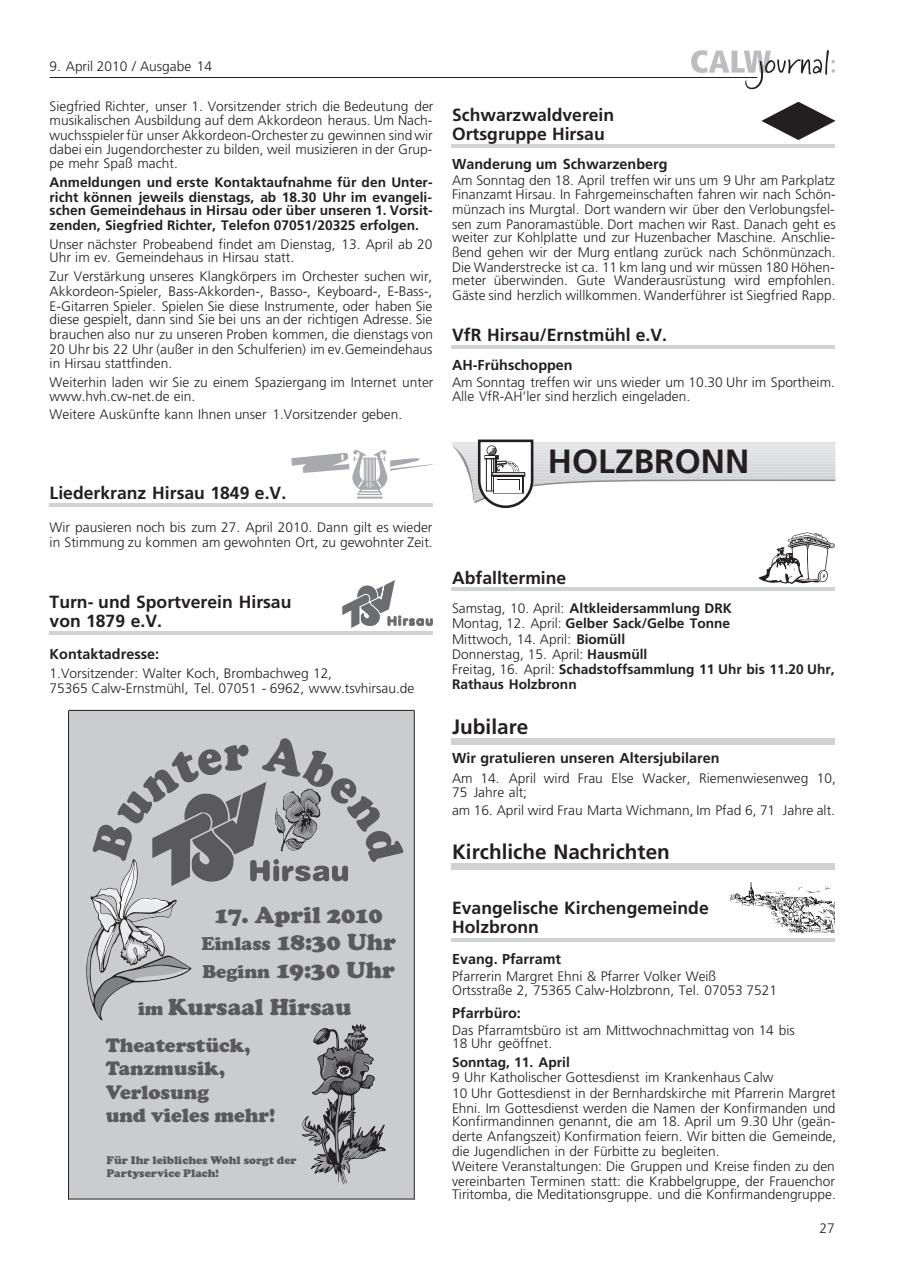
<style>
.page{position:relative;width:904px;height:1284px;background:#fff}
.page>*{position:absolute;margin:0;border:0;box-sizing:border-box;transform-origin:0 0}
.t1{font:700 33.6px "Frutiger";color:#231f20}
.t2{font:24px/27.6px "Cooper Black OV IETWRA";color:#5a5a5d;text-align:center}
.t3{font:700 20.85px "Frutiger";color:#231f20}
.t4{font:20.25px/23.2px "Cooper Black OV IETWRA";color:#5a5a5d}
.t5{font:700 17.55px/18.9px "Frutiger";color:#231f20}
.t6{font:700 14.4px "Frutiger";color:#231f20}
.t7{font:300 13.8px/14.9px "Frutiger";color:#231f20}
.t8{font:700 13.8px/14.9px "Frutiger";color:#231f20}
.t9{font:11.55px/13.2px "Cooper Black OV IETWRA";color:#5a5a5d}
.s1{font-size:19.2px}
.s2{font-weight:300}
</style>
<div class="page">
<svg style="left:691px;top:50px;width:144px;height:40px"></svg>
<hr style="left:50px;top:77px;width:707px;height:1px;background:#231f20">
<svg style="left:291px;top:450px;width:142px;height:49px"></svg>
<hr style="left:49px;top:504px;width:383px;height:3px;background:#d1d2d4">
<svg style="left:342px;top:580px;width:90px;height:48px"></svg>
<hr style="left:49px;top:631px;width:383px;height:3px;background:#d1d2d4">
<div style="left:69px;top:711px;width:344px;height:488px;background:#cbccce"></div>
<svg style="left:86px;top:738px;width:317px;height:446px"></svg>
<hr style="left:69px;top:710px;width:345px;height:1px;background:#231f20">
<hr style="left:69px;top:1199px;width:345px;height:1px;background:#231f20">
<hr style="left:68px;top:711px;width:1px;height:489px;background:#231f20">
<hr style="left:414px;top:711px;width:1px;height:489px;background:#231f20">
<svg style="left:761px;top:102px;width:74px;height:38px"></svg>
<hr style="left:451px;top:144px;width:384px;height:4px;background:#d1d2d4">
<hr style="left:451px;top:346px;width:384px;height:3px;background:#d1d2d4">
<svg style="left:452px;top:439px;width:384px;height:70px"></svg>
<svg style="left:758px;top:532px;width:77px;height:52px"></svg>
<hr style="left:451px;top:588px;width:384px;height:3px;background:#d1d2d4">
<div style="left:451px;top:738px;width:384px;height:6px;background:#d1d2d4"></div>
<div style="left:451px;top:863px;width:384px;height:7px;background:#d1d2d4"></div>
<img style="left:730px;top:882px;width:105px;height:51px">
<hr style="left:451px;top:938px;width:384px;height:3px;background:#d1d2d4">
<p class="t7" style="left:50px;top:60px;width:164px">9. April 2010 / Ausgabe 14</p>
<p class="t7" style="left:50px;top:101px;width:385px;line-height:13.5px">Siegfried Richter, unser 1. Vorsitzender strich die Bedeutung der musikalischen Ausbildung auf dem Akkordeon heraus. Um Nach-</p>
<p class="t7" style="left:50px;top:128px;width:384px">wuchsspieler für unser Akkordeon-Orchester zu gewinnen sind wir dabei ein Jugendorchester zu bilden, weil musizieren in der Grup-</p>
<p class="t7" style="left:50px;top:157px;width:130px">pe mehr Spaß macht.</p>
<p class="t8" style="left:50px;top:176px;width:384px">Anmeldungen und erste Kontaktaufnahme für den Unter&shy;richt können jeweils dienstags, ab 18.30 Uhr im evangeli-</p>
<p class="t8" style="left:50px;top:204px;width:384px">schen Gemeindehaus in Hirsau oder über unseren 1. Vorsit&shy;zenden, Siegfried Richter, Telefon 07051/20325 erfolgen.</p>
<p class="t7" style="left:50px;top:238px;width:384px;line-height:13.5px">Unser nächster Probeabend findet am Dienstag, 13. April ab 20<br>Uhr im ev. Gemeindehaus in Hirsau statt.</p>
<p class="t7" style="left:50px;top:270px;width:384px;text-align:justify">Zur Verstärkung unseres Klangkörpers im Orchester suchen wir, Akkordeon-Spieler, Bass-Akkorden-, Basso-, Keyboard-, E-Bass-, E-Gitarren Spieler. Spielen Sie diese Instrumente, oder haben Sie</p>
<p class="t7" style="left:50px;top:313px;width:385px;text-align:justify">diese gespielt, dann sind Sie bei uns an der richtigen Adresse. Sie brauchen also nur zu unseren Proben kommen, die dienstags von 20 Uhr bis 22 Uhr (außer in den Schulferien) im ev.Gemeindehaus</p>
<p class="t7" style="left:50px;top:355px;width:385px;line-height:18.9px">in Hirsau stattfinden.<br>Weiterhin laden wir Sie zu einem Spaziergang im Internet unter</p>
<p class="t7" style="left:50px;top:389px;width:354px;line-height:17.5px">www.hvh.cw-net.de ein.<br>Weitere Auskünfte kann Ihnen unser 1.Vorsitzender geben.</p>
<p class="t5" style="left:50px;top:485px;width:238px">Liederkranz Hirsau 1849 e.V.</p>
<p class="t7" style="left:50px;top:521px;width:384px">Wir pausieren noch bis zum 27. April 2010. Dann gilt es wieder in Stimmung zu kommen am gewohnten Ort, zu gewohnter Zeit.</p>
<p class="t5" style="left:50px;top:594px;width:243px">Turn- und Sportverein Hirsau von 1879 e.V.</p>
<p class="t6" style="left:50px;top:648px;width:111px">Kontaktadresse:</p>
<p class="t7" style="left:50px;top:667px;width:366px">1.Vorsitzender: Walter Koch, Brombachweg 12,<br>75365 Calw-Ernstmühl, Tel. 07051 - 6962, www.tsvhirsau.de</p>
<h2 class="t2" style="left:201px;top:903px;width:196px">17. April 2010<br><span class="s1">Einlass</span> 18:30 Uhr<br><span class="s1">Beginn</span> 19:30 Uhr</h2>
<h2 class="t2" style="left:138px;top:995px;width:215px"><span class="s1">im</span> Kursaal Hirsau</h2>
<h3 class="t4" style="left:106px;top:1036px;width:171px">Theaterstück,<br>Tanzmusik,<br>Verlosung<br>und vieles mehr!</h3>
<p class="t9" style="left:107px;top:1155px;width:191px">Für Ihr leibliches Wohl sorgt der<br>Partyservice Plach!</p>
<p class="t5" style="left:452px;top:107px;width:164px">Schwarzwaldverein<br>Ortsgruppe Hirsau</p>
<p class="t6" style="left:452px;top:158px;width:217px">Wanderung um Schwarzenberg</p>
<p class="t7" style="left:452px;top:175px;width:385px;line-height:13.5px">Am Sonntag den 18. April treffen wir uns um 9 Uhr am Parkplatz<br>Finanzamt Hirsau. In Fahrgemeinschaften fahren wir nach Schön-</p>
<p class="t7" style="left:452px;top:203px;width:385px">münzach ins Murgtal. Dort wandern wir über den Verlobungsfel&shy;sen zum Panoramastüble. Dort machen wir Rast. Danach geht es</p>
<p class="t7" style="left:452px;top:231px;width:385px;text-align:justify">weiter zur Kohlplatte und zur Huzenbacher Maschine. Anschlie&shy;ßend gehen wir der Murg entlang zurück nach Schönmünzach.<br>Die Wanderstrecke ist ca. 11 km lang und wir müssen 180 Höhen-</p>
<p class="t7" style="left:452px;top:274px;width:385px">meter überwinden. Gute Wanderausrüstung wird empfohlen.<br>Gäste sind herzlich willkommen. Wanderführer ist Siegfried Rapp.</p>
<p class="t5" style="left:452px;top:327px;width:216px">VfR Hirsau/Ernstmühl e.V.</p>
<p class="t6" style="left:452px;top:360px;width:122px">AH-Frühschoppen</p>
<p class="t7" style="left:452px;top:375px;width:384px">Am Sonntag treffen wir uns wieder um 10.30 Uhr im Sportheim.<br>Alle VfR-AH‘ler sind herzlich eingeladen.</p>
<h1 class="t1" style="left:548px;top:448px;width:203px">HOLZBRONN</h1>
<p class="t5" style="left:452px;top:570px;width:116px">Abfalltermine</p>
<p class="t8" style="left:452px;top:602px;width:281px"><span class="s2">Samstag, 10. April:</span> Altkleidersammlung DRK<br><span class="s2">Montag, 12. April:</span> Gelber Sack/Gelbe Tonne</p>
<p class="t8" style="left:452px;top:633px;width:384px"><span class="s2">Mittwoch, 14. April:</span> Biomüll<br><span class="s2">Donnerstag, 15. April:</span> Hausmüll<br><span class="s2">Freitag, 16. April:</span> Schadstoffsammlung 11 Uhr bis 11.20 Uhr, Rathaus Holzbronn</p>
<h3 class="t3" style="left:452px;top:718px;width:78px">Jubilare</h3>
<p class="t6" style="left:452px;top:752px;width:269px">Wir gratulieren unseren Altersjubilaren</p>
<p class="t7" style="left:452px;top:773px;width:385px;line-height:13.5px">Am 14. April wird Frau Else Wacker, Riemenwiesenweg 10,<br>75 Jahre alt;</p>
<p class="t7" style="left:452px;top:803px;width:384px">am 16. April wird Frau Marta Wichmann, Im Pfad 6, 71 Jahre alt.</p>
<h3 class="t3" style="left:452px;top:843px;width:219px">Kirchliche Nachrichten</h3>
<p class="t5" style="left:452px;top:900px;width:258px">Evangelische Kirchengemeinde<br>Holzbronn</p>
<p class="t6" style="left:452px;top:954px;width:111px">Evang. Pfarramt</p>
<p class="t7" style="left:452px;top:969px;width:326px">Pfarrerin Margret Ehni &amp; Pfarrer Volker Weiß<br>Ortsstraße 2, 75365 Calw-Holzbronn, Tel. 07053 7521</p>
<p class="t6" style="left:452px;top:1008px;width:70px">Pfarrbüro:</p>
<p class="t7" style="left:452px;top:1024px;width:344px;line-height:13.5px">Das Pfarramtsbüro ist am Mittwochnachmittag von 14 bis<br>18 Uhr geöffnet.</p>
<p class="t8" style="left:452px;top:1056px;width:119px">Sonntag, 11. April</p>
<p class="t7" style="left:452px;top:1070px;width:385px;line-height:16.2px">9 Uhr Katholischer Gottesdienst im Krankenhaus Calw<br>10 Uhr Gottesdienst in der Bernhardskirche mit Pfarrerin Margret</p>
<p class="t7" style="left:452px;top:1102px;width:385px;line-height:13.5px">Ehni. Im Gottesdienst werden die Namen der Konfirmanden und<br>Konfirmandinnen genannt, die am 18. April um 9.30 Uhr (geän-</p>
<p class="t7" style="left:452px;top:1130px;width:386px">derte Anfangszeit) Konfirmation feiern. Wir bitten die Gemeinde, die Jugendlichen in der Fürbitte zu begleiten.<br>Weitere Veranstaltungen: Die Gruppen und Kreise finden zu den vereinbarten Terminen statt: die Krabbelgruppe, der Frauenchor</p>
<p class="t7" style="left:452px;top:1188px;width:385px">Tiritomba, die Meditationsgruppe. und die Konfirmandengruppe.</p>
<p class="t7" style="left:819px;top:1222px;width:17px">27</p>
</div>
